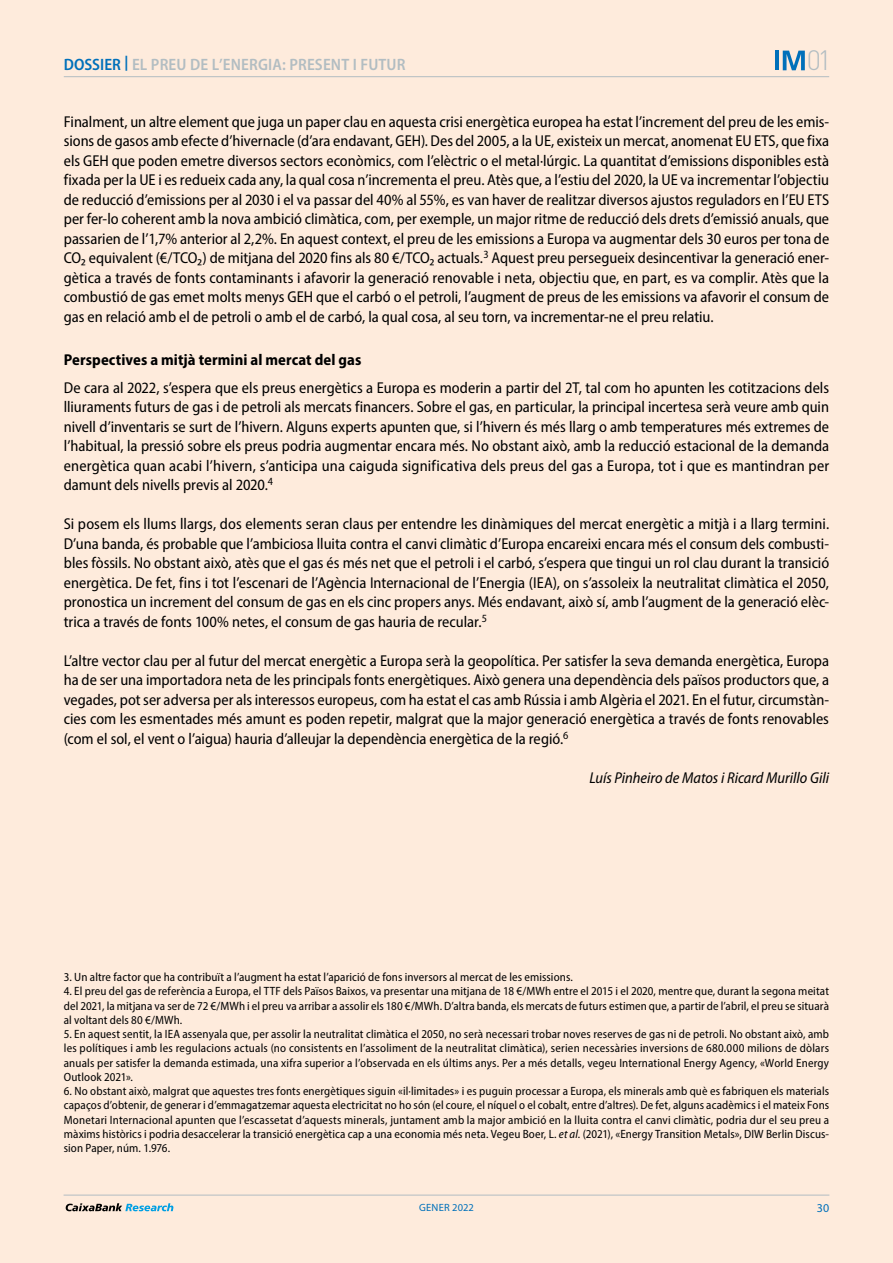
<style>
.page{position:relative;width:893px;height:1263px;background:#fff}
.page>*{position:absolute;margin:0;border:0;box-sizing:border-box;transform-origin:0 0}
.t1{font:300 27.6px "DIN Pro";color:#b2bdc2}
.t2{font:600 semi-condensed 16.5px "Myriad Pro";letter-spacing:.01em;color:#b2bdc2}
.t3{font:semi-condensed 15.75px/19.5px "Myriad Pro";color:#000;text-align:justify}
.t4{font:700 semi-condensed 15.75px "Myriad Pro";letter-spacing:.005em;color:#000}
.t5{font:italic semi-condensed 15.75px "Myriad Pro";color:#000}
.t6{font:semi-condensed 12px/14.2px "Myriad Pro";letter-spacing:.01em;color:#000;text-align:justify}
.t7{font:12px "Myriad Pro";color:#0070ba}
.t8{font:10.5px "Myriad Pro";letter-spacing:.02em;color:#0070ba}
.s1{color:#0070ba}
.s2{font-style:italic}
</style>
<div class="page">
<div style="left:0;top:0;width:892px;height:1263px;background:#feebdc"></div>
<hr style="left:64px;top:76px;width:765px;height:1px;background:#b2bdc2">
<hr style="left:64px;top:1195px;width:765px;height:1px;background:#b2bdc2">
<svg style="left:66px;top:1203px;width:107px;height:8px"></svg>
<svg style="left:783px;top:51px;width:22px;height:19px"></svg>
<hr style="left:775px;top:51px;width:4px;height:19px;background:#0070ba">
<p class="t2" style="left:64px;top:54px;width:343px"><span class="s1">DOSSIER</span> <sup>|</sup> EL PREU DE L’ENERGIA: PRESENT I FUTUR</p>
<h1 class="t1" style="left:807px;top:39px;width:26px">01</h1>
<p class="t3" style="left:64px;top:111px;width:767px">Finalment, un altre element que juga un paper clau en aquesta crisi energètica europea ha estat l’increment del preu de les emis&shy;sions de gasos amb efecte d’hivernacle (d’ara endavant, GEH). Des del 2005, a la UE, existeix un mercat, anomenat EU ETS, que fixa els GEH que poden emetre diversos sectors econòmics, com l’elèctric o el metal·lúrgic. La quantitat d’emissions disponibles està fixada per la UE i es redueix cada any, la qual cosa n’incrementa el preu. Atès que, a l’estiu del 2020, la UE va incrementar l’objectiu de reducció d’emissions per al 2030 i el va passar del 40% al 55%, es van haver de realitzar diversos ajustos reguladors en l’EU ETS per fer-lo coherent amb la nova ambició climàtica, com, per exemple, un major ritme de reducció dels drets d’emissió anuals, que passarien de l’1,7% anterior al 2,2%. En aquest context, el preu de les emissions a Europa va augmentar dels 30 euros per tona de CO₂ equivalent (€/TCO₂) de mitjana del 2020 fins als 80 €/TCO₂ actuals.<sup>3</sup> Aquest preu persegueix desincentivar la generació ener&shy;gètica a través de fonts contaminants i afavorir la generació renovable i neta, objectiu que, en part, es va complir. Atès que la combustió de gas emet molts menys GEH que el carbó o el petroli, l’augment de preus de les emissions va afavorir el consum de gas en relació amb el de petroli o amb el de carbó, la qual cosa, al seu torn, va incrementar-ne el preu relatiu.</p>
<p class="t4" style="left:64px;top:349px;width:299px">Perspectives a mitjà termini al mercat del gas</p>
<p class="t3" style="left:64px;top:378px;width:767px">De cara al 2022, s’espera que els preus energètics a Europa es moderin a partir del 2T, tal com ho apunten les cotitzacions dels lliuraments futurs de gas i de petroli als mercats financers. Sobre el gas, en particular, la principal incertesa serà veure amb quin nivell d’inventaris se surt de l’hivern. Alguns experts apunten que, si l’hivern és més llarg o amb temperatures més extremes de l’habitual, la pressió sobre els preus podria augmentar encara més. No obstant això, amb la reducció estacional de la demanda energètica quan acabi l’hivern, s’anticipa una caiguda significativa dels preus del gas a Europa, tot i que es mantindran per damunt dels nivells previs al 2020.<sup>4</sup></p>
<p class="t3" style="left:64px;top:514px;width:767px">Si posem els llums llargs, dos elements seran claus per entendre les dinàmiques del mercat energètic a mitjà i a llarg termini.<br>D’una banda, és probable que l’ambiciosa lluita contra el canvi climàtic d’Europa encareixi encara més el consum dels combusti&shy;bles fòssils. No obstant això, atès que el gas és més net que el petroli i el carbó, s’espera que tingui un rol clau durant la transició energètica. De fet, fins i tot l’escenari de l’Agència Internacional de l’Energia (IEA), on s’assoleix la neutralitat climàtica el 2050, pronostica un increment del consum de gas en els cinc propers anys. Més endavant, això sí, amb l’augment de la generació elèc&shy;trica a través de fonts 100% netes, el consum de gas hauria de recular.<sup>5</sup></p>
<p class="t3" style="left:64px;top:651px;width:767px">L’altre vector clau per al futur del mercat energètic a Europa serà la geopolítica. Per satisfer la seva demanda energètica, Europa ha de ser una importadora neta de les principals fonts energètiques. Això genera una dependència dels països productors que, a vegades, pot ser adversa per als interessos europeus, com ha estat el cas amb Rússia i amb Algèria el 2021. En el futur, circumstàn&shy;cies com les esmentades més amunt es poden repetir, malgrat que la major generació energètica a través de fonts renovables (com el sol, el vent o l’aigua) hauria d’alleujar la dependència energètica de la regió.<sup>6</sup></p>
<p class="t5" style="left:589px;top:769px;width:241px">Luís Pinheiro de Matos i Ricard Murillo Gili</p>
<p class="t6" style="left:64px;top:970px;width:511px">3. Un altre factor que ha contribuït a l’augment ha estat l’aparició de fons inversors al mercat de les emissions.</p>
<p class="t6" style="left:64px;top:984px;width:767px">4. El preu del gas de referència a Europa, el TTF dels Països Baixos, va presentar una mitjana de 18 €/MWh entre el 2015 i el 2020, mentre que, durant la segona meitat del 2021, la mitjana va ser de 72 €/MWh i el preu va arribar a assolir els 180 €/MWh. D’altra banda, els mercats de futurs estimen que, a partir de l’abril, el preu se situarà al voltant dels 80 €/MWh.</p>
<p class="t6" style="left:64px;top:1027px;width:767px">5. En aquest sentit, la IEA assenyala que, per assolir la neutralitat climàtica el 2050, no serà necessari trobar noves reserves de gas ni de petroli. No obstant això, amb les polítiques i amb les regulacions actuals (no consistents en l’assoliment de la neutralitat climàtica), serien necessàries inversions de 680.000 milions de dòlars anuals per satisfer la demanda estimada, una xifra superior a l’observada en els últims anys. Per a més detalls, vegeu International Energy Agency, «World Energy Outlook 2021».</p>
<p class="t6" style="left:64px;top:1084px;width:767px">6. No obstant això, malgrat que aquestes tres fonts energètiques siguin «il·limitades» i es puguin processar a Europa, els minerals amb què es fabriquen els materials capaços d’obtenir, de generar i d’emmagatzemar aquesta electricitat no ho són (el coure, el níquel o el cobalt, entre d’altres). De fet, alguns acadèmics i el mateix Fons Monetari Internacional apunten que l’escassetat d’aquests minerals, juntament amb la major ambició en la lluita contra el canvi climàtic, podria dur el seu preu a màxims històrics i podria desaccelerar la transició energètica cap a una economia més neta. Vegeu Boer, L. <span class="s2">et al.</span> (2021), «Energy Transition Metals», DIW Berlin Discus&shy;sion Paper, núm. 1.976.</p>
<p class="t8" style="left:419px;top:1201px;width:56px">GENER 2022</p>
<p class="t7" style="left:817px;top:1201px;width:14px">30</p>
</div>
